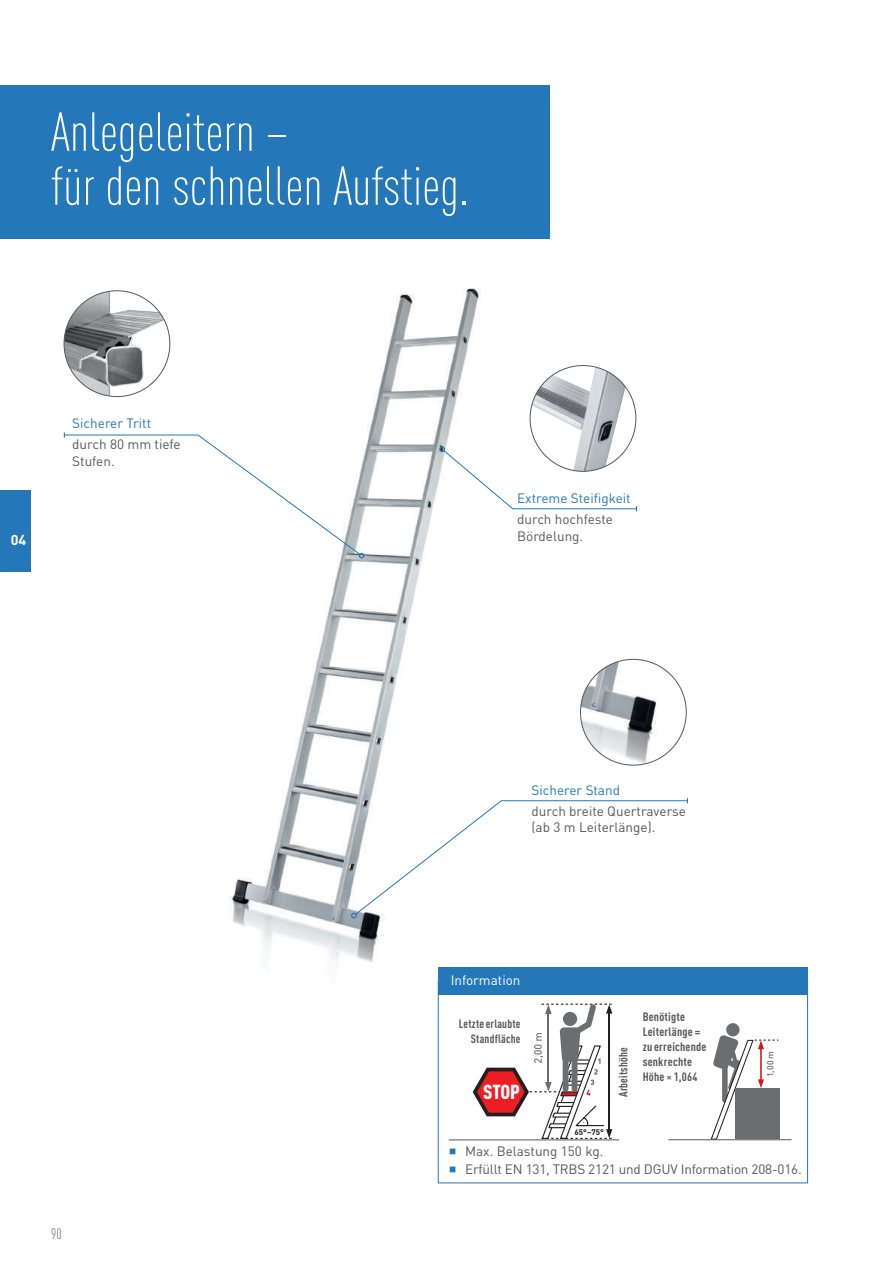
<style>
.page{position:relative;width:893px;height:1263px;background:#fff}
.page>*{position:absolute;margin:0;border:0;box-sizing:border-box;transform-origin:0 0}
.t1{font:300 condensed 54px/54px "DIN Pro";color:#fff}
.t2{font:900 condensed 20.1px "DIN Pro";color:#fff}
.t3{font:300 condensed 15px "DIN Pro";color:#57585a}
.t4{font:700 14.25px "DIN Pro";color:#fff}
.t5{font:13.5px/16.5px "DIN Pro";color:#57585a}
.t6{font:13.5px "DIN Pro";color:#2477b8}
.t7{font:13.5px "DIN Pro";color:#fff}
.t8{font:700 condensed 12px/15px "DIN Pro";letter-spacing:.015em;color:#57585a;scale:1.05 1}
.t9{font:700 condensed 12px/15px "DIN Pro";letter-spacing:.015em;color:#57585a;text-align:right}
.t10{font:500 8.85px "DIN Pro";color:#6c6d70}
.t11{font:700 8.1px "DIN Pro";color:#231f20}
.s1{font-weight:500}
</style>
<div class="page">
<div style="left:0;top:490px;width:31px;height:81px;background:#2477b8"></div>
<img style="left:229px;top:288px;width:252px;height:696px">
<div style="left:0;top:85px;width:550px;height:153px;background:#2477b8"></div>
<img style="left:64px;top:291px;width:100px;height:105px">
<img style="left:532px;top:367px;width:93px;height:79px">
<img style="left:580px;top:659px;width:106px;height:106px;border-radius:53px">
<svg style="left:64px;top:432px;width:300px;height:126px"></svg>
<svg style="left:439px;top:446px;width:198px;height:65px"></svg>
<svg style="left:351px;top:798px;width:337px;height:120px"></svg>
<svg style="left:473px;top:1004px;width:139px;height:135px"></svg>
<svg style="left:711px;top:1023px;width:67px;height:116px"></svg>
<div style="left:735px;top:1088px;width:44px;height:51px;background:#6c6d70"></div>
<hr style="left:668px;top:1139px;width:123px;height:1px;background:#57585a">
<hr style="left:449px;top:1139px;width:170px;height:1px;background:#57585a">
<div style="left:438px;top:982px;width:370px;height:201px;border:1px solid #2477b8"></div>
<div style="left:438px;top:967px;width:370px;height:27px;background:#2477b8"></div>
<h1 class="t1" style="left:51px;top:101px;width:420px">Anlegeleitern –<br>für den schnellen Aufstieg.</h1>
<p class="t4" style="left:11px;top:530px;width:17px">04</p>
<p class="t6" style="left:72px;top:414px;width:80px">Sicherer Tritt</p>
<p class="t5" style="left:72px;top:435px;width:110px">durch 80 mm tiefe<br>Stufen.</p>
<p class="t6" style="left:517px;top:489px;width:115px">Extreme Steifigkeit</p>
<p class="t5" style="left:517px;top:510px;width:97px">durch hochfeste<br>Bördelung.</p>
<p class="t3" style="left:51px;top:1223px;width:12px">90</p>
<p class="t6" style="left:531px;top:781px;width:90px">Sicherer Stand</p>
<p class="t5" style="left:531px;top:802px;width:156px">durch breite Quertraverse (ab 3 m Leiterlänge).</p>
<p class="t7" style="left:451px;top:971px;width:71px">Information</p>
<p class="t9" style="left:459px;top:1016px;width:63px">Letzte erlaubte<br>Standfläche</p>
<h2 class="t2" style="left:483px;top:1079px;width:38px">STOP</h2>
<p class="t11" style="left:574px;top:1126px;width:31px">65°–75°</p>
<p class="t8" style="left:643px;top:1009px;width:62px">Benötigte<br>Leiterlänge = zu erreichende senkrechte<br>Höhe <span class="s1">×</span> 1,064</p>
<p class="t9" style="left:616px;top:1097px;width:51px;rotate:-90deg">Arbeitshöhe</p>
<p class="t10" style="left:764px;top:1077px;width:28px;rotate:-90deg">1,00 m</p>
<p class="t5" style="left:465px;top:1142px;width:338px;line-height:18px">Max. Belastung 150 kg.<br>Erfüllt EN 131, TRBS 2121 und DGUV Information 208-016.</p>
</div>
